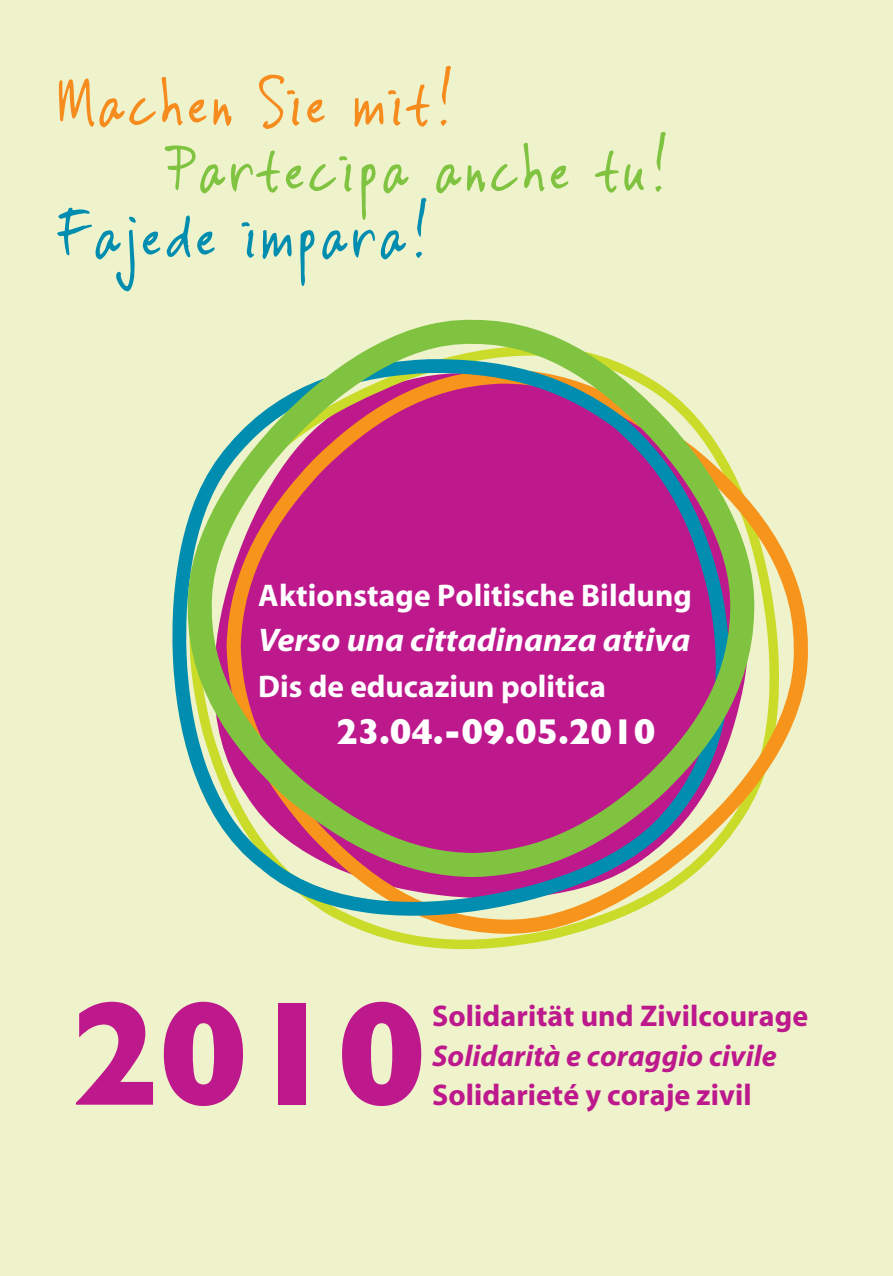
<style>
.page{position:relative;width:893px;height:1276px;background:#eff3cb}
.page>*{position:absolute;margin:0;border:0;box-sizing:border-box;transform-origin:0 0}
.t1{font:700 150px "Gill Sans";color:#bd198d}
.t2{font:75px "Vinc Hand";color:#80c341}
.t3{font:75px "Vinc Hand";color:#f68b1e}
.t4{font:75px "Vinc Hand";color:#008daf}
.t5{font:700 36.6px "Gill Sans";color:#fff}
.t6{font:italic 700 32.7px "Myriad";color:#fff;scale:1.04 1}
.t7{font:700 31.5px "Myriad";letter-spacing:.005em;color:#fff}
.t8{font:700 30px "Myriad";letter-spacing:.005em;color:#bd198d}
.t9{font:italic 700 30px "Myriad";letter-spacing:.005em;color:#bd198d}
</style>
<div class="page">
<svg style="left:347px;top:524px;width:461px;height:414px"></svg>
<svg style="left:172px;top:493px;width:557px;height:431px"></svg>
<svg style="left:198px;top:319px;width:569px;height:570px"></svg>
<h2 class="t3" style="left:57px;top:60px;width:399px">Machen Sie mit!</h2>
<h2 class="t2" style="left:165px;top:126px;width:506px">Partecipa anche tu!</h2>
<h2 class="t4" style="left:57px;top:192px;width:374px">Fajede impara!</h2>
<p class="t7" style="left:258px;top:583px;width:435px">Aktionstage Politische Bildung</p>
<p class="t6" style="left:258px;top:628px;width:417px">Verso una cittadinanza attiva</p>
<p class="t7" style="left:258px;top:674px;width:349px">Dis de educaziun politica</p>
<p class="t5" style="left:336px;top:710px;width:321px">23.04.-09.05.2010</p>
<h1 class="t1" style="left:70px;top:966px;width:358px">2010</h1>
<p class="t8" style="left:432px;top:1005px;width:378px">Solidarität und Zivilcourage</p>
<p class="t9" style="left:432px;top:1044px;width:346px">Solidarità e coraggio civile</p>
<p class="t8" style="left:432px;top:1083px;width:321px">Solidarieté y coraje zivil</p>
</div>
